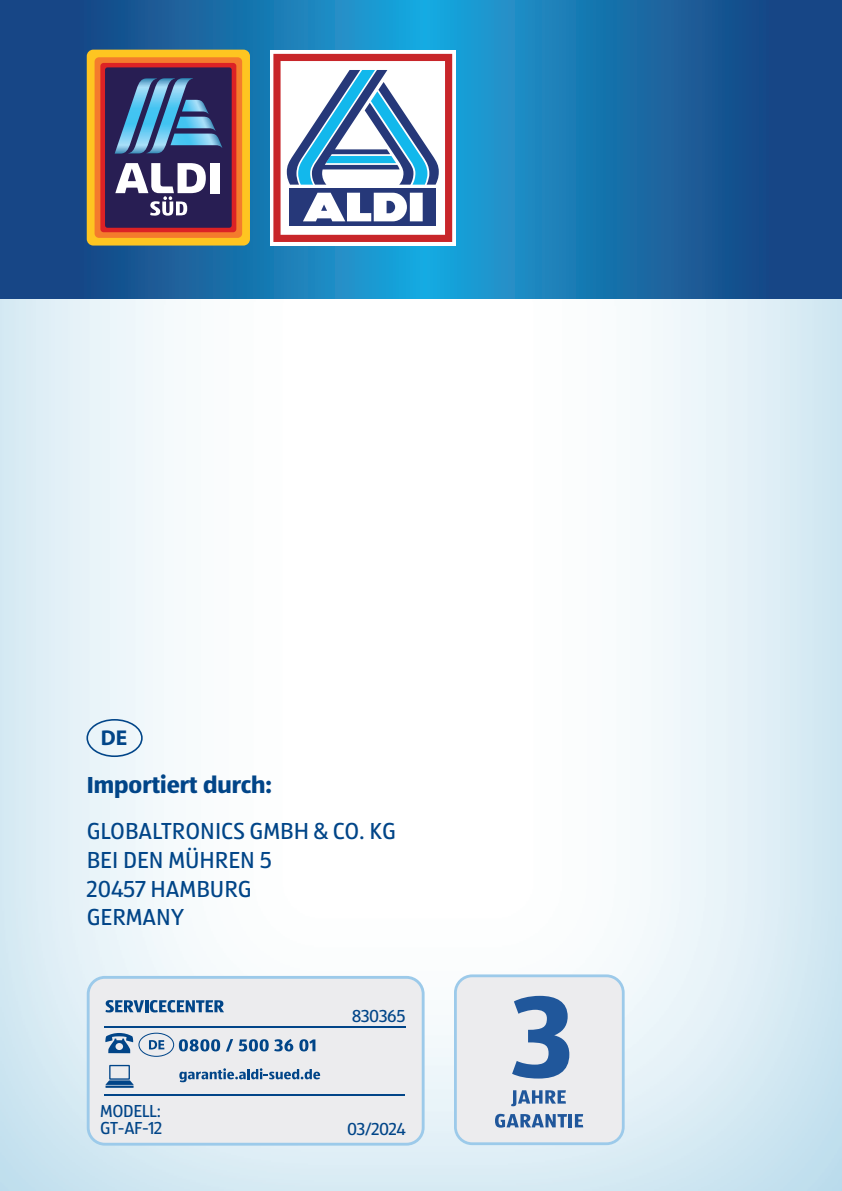
<style>
.page{position:relative;width:842px;height:1191px;background:#fff}
.page>*{position:absolute;margin:0;border:0;box-sizing:border-box;transform-origin:0 0}
.t1{font:24px/28.8px "ALDISUEDOT";color:#014588}
.t2{font:700 24px "ALDISUEDOT";color:#014588}
.t3{font:700 21.6px "Myriad Pro";color:#014588}
.t4{font:18px/17px "ALDISUEDOT";letter-spacing:-.02em;color:#014588}
</style>
<div class="page">
<img style="left:0;top:298px;width:842px;height:893px">
<svg style="left:0;top:0;width:842px;height:298px;background:#1968a4"></svg>
<svg style="left:87px;top:976px;width:338px;height:169px;background:#e6e9ed"></svg>
<svg style="left:454px;top:974px;width:171px;height:171px;background:#cdd7e3"></svg>
<svg style="left:106px;top:1000px;width:118px;height:12px"></svg>
<svg style="left:105px;top:1064px;width:29px;height:23px"></svg>
<hr style="left:104px;top:1026px;width:301px;height:2px;background:#014588">
<hr style="left:104px;top:1094px;width:301px;height:1px;background:#014588">
<svg style="left:226px;top:1039px;width:7px;height:12px"></svg>
<svg style="left:239px;top:1039px;width:54px;height:12px"></svg>
<svg style="left:299px;top:1039px;width:16px;height:12px"></svg>
<svg style="left:105px;top:1032px;width:115px;height:24px;background:#a8bcd0"></svg>
<svg style="left:179px;top:1068px;width:141px;height:14px;background:#9eb4cc"></svg>
<svg style="left:86px;top:719px;width:57px;height:38px;background:#d2e2ed"></svg>
<svg style="left:270px;top:50px;width:186px;height:195px"></svg>
<svg style="left:273px;top:54px;width:179px;height:188px"></svg>
<div style="left:87px;top:50px;width:163px;height:195px;background:#fec521;border-radius:7px"></div>
<div style="left:95px;top:57px;width:147px;height:181px;background:#f47b2c;border-radius:4px"></div>
<div style="left:100px;top:63px;width:136px;height:169px;background:#dc2225;border-radius:3px"></div>
<div style="left:105px;top:67px;width:127px;height:161px;background:#281e53;border-radius:2px"></div>
<div style="left:211px;top:163px;width:9px;height:30px;background:#fff"></div>
<svg style="left:115px;top:163px;width:91px;height:53px"></svg>
<svg style="left:115px;top:78px;width:107px;height:76px"></svg>
<p class="t3" style="left:101px;top:724px;width:28px">DE</p>
<p class="t2" style="left:87px;top:768px;width:187px">Importiert durch:</p>
<p class="t1" style="left:87px;top:815px;width:311px">GLOBALTRONICS GMBH &amp; CO. KG<br>BEI DEN MÜHREN 5<br>20457 HAMBURG<br>GERMANY</p>
<p class="t4" style="left:100px;top:1101px;width:64px">MODELL:<br>GT-AF-12</p>
<p class="t4" style="left:352px;top:1007px;width:55px">830365</p>
<p class="t4" style="left:347px;top:1119px;width:60px">03/2024</p>
</div>
